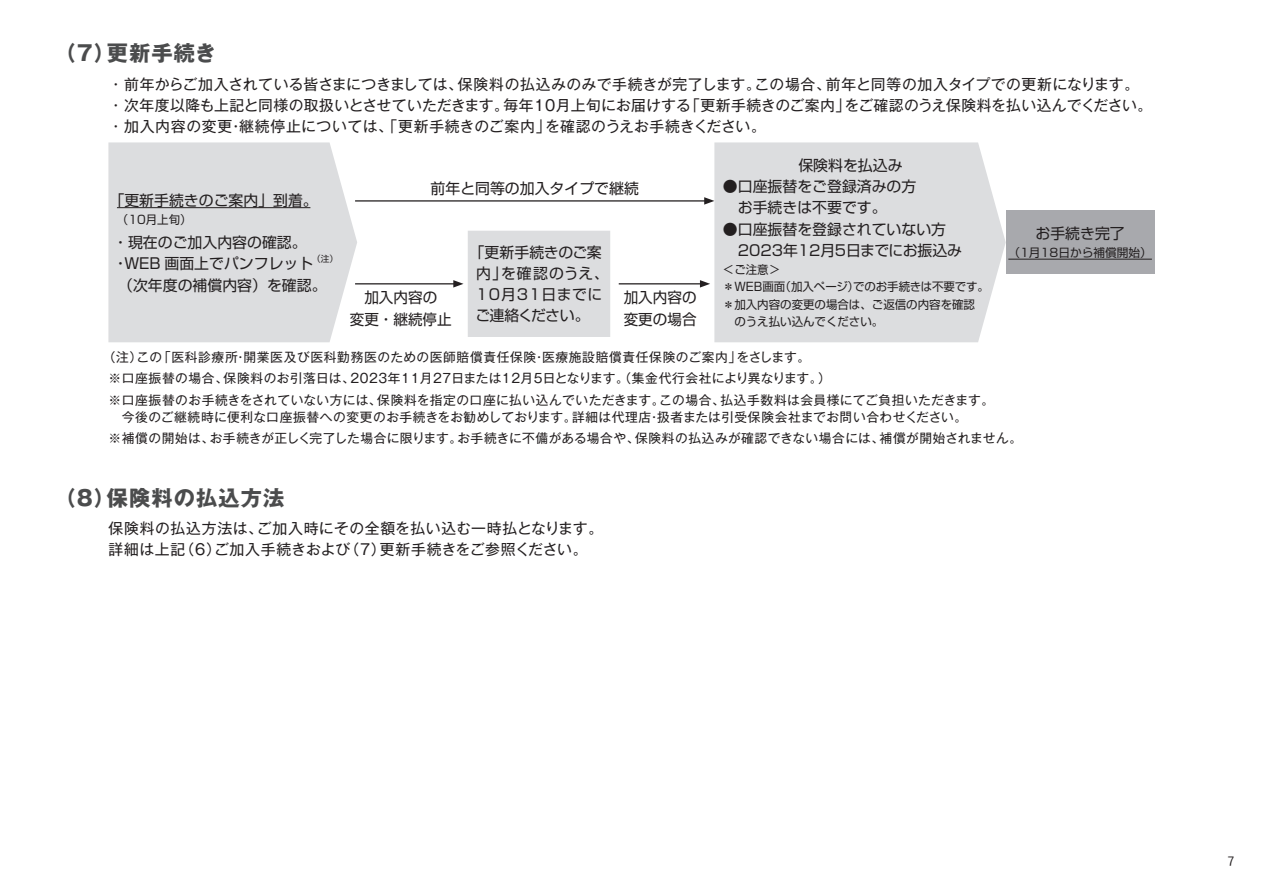
<style>
.page{position:relative;width:1263px;height:893px;background:#fff}
.page>*{position:absolute;margin:0;border:0;box-sizing:border-box;transform-origin:0 0}
.t1{font:700 21.3px "Gothic MB101 Pro";letter-spacing:.05em;color:#4b4c4d}
.t2{font:14.85px/21.3px "Shin Go Pro";color:#231f20}
.t3{font:14.85px "Gothic MB101 Pro";letter-spacing:.02em;color:#231f20}
.t4{font:14.85px "Gothic MB101 Pro";letter-spacing:-.005em;color:#231f20}
.t5{font:14.85px "Gothic MB101 Pro";letter-spacing:-.01em;color:#231f20}
.t6{font:14.85px "Gothic MB101 Pro";letter-spacing:.045em;color:#231f20}
.t7{font:14.85px/21.3px "Shin Go Pro";letter-spacing:.03em;color:#231f20}
.t8{font:14.85px "Gothic MB101 Pro";letter-spacing:.05em;color:#231f20}
.t9{font:14.85px "Gothic MB101 Pro";letter-spacing:-.015em;color:#231f20}
.t10{font:14.85px "Gothic MB101 Pro";letter-spacing:-.02em;color:#231f20}
.t11{font:14.85px "Gothic MB101 Pro";color:#231f20}
.t12{font:12.75px "Gothic MB101 Pro";letter-spacing:.04em;color:#231f20}
.t13{font:12.75px "Gothic MB101 Pro";letter-spacing:-.01em;color:#231f20}
.t14{font:500 12.75px "Yu Go";color:#231f20}
.t15{font:11.7px/17px "Shin Go Pro";color:#231f20}
.t16{font:8.7px "Shin Go Pro";color:#231f20}
</style>
<div class="page">
<div style="left:108px;top:142px;width:249px;height:200px;background:#dcdddf"></div>
<hr style="left:117px;top:207px;width:193px;height:1px;background:#231f20">
<hr style="left:355px;top:283px;width:101px;height:1px;background:#231f20">
<svg style="left:453px;top:231px;width:157px;height:106px"></svg>
<hr style="left:619px;top:283px;width:83px;height:1px;background:#231f20">
<svg style="left:700px;top:280px;width:10px;height:8px"></svg>
<hr style="left:355px;top:200px;width:351px;height:2px;background:#231f20">
<svg style="left:704px;top:197px;width:10px;height:8px"></svg>
<div style="left:714px;top:142px;width:292px;height:200px;background:#dcdddf"></div>
<div style="left:1006px;top:210px;width:148px;height:64px;background:#a8a9ad"></div>
<hr style="left:1008px;top:259px;width:144px;height:1px;background:#231f20">
<h1 class="t1" style="left:54px;top:35px;width:62px">（7）</h1>
<h1 class="t1" style="left:107px;top:35px;width:111px">更新手続き</h1>
<p class="t3" style="left:826px;top:72px;width:315px">前年と同等の加入タイプでの更新になります。</p>
<p class="t4" style="left:108px;top:72px;width:356px">・前年からご加入されている皆さまにつきましては、</p>
<p class="t3" style="left:458px;top:72px;width:304px">保険料の払込みのみで手続きが完了します。</p>
<p class="t3" style="left:755px;top:72px;width:78px">この場合、</p>
<p class="t3" style="left:685px;top:93px;width:167px">「更新手続きのご案内」</p>
<p class="t5" style="left:844px;top:93px;width:309px">をご確認のうえ保険料を払い込んでください。</p>
<p class="t11" style="left:503px;top:93px;width:189px">毎年１０月上旬にお届けする</p>
<p class="t3" style="left:108px;top:93px;width:402px">・次年度以降も上記と同様の取扱いとさせていただきます。</p>
<p class="t6" style="left:239px;top:114px;width:313px">継続停止については、「更新手続きのご案内」</p>
<p class="t9" style="left:545px;top:114px;width:222px">を確認のうえお手続きください。</p>
<p class="t8" style="left:108px;top:114px;width:125px">・加入内容の変更</p>
<p class="t3" style="left:228px;top:114px;width:16px">・</p>
<p class="t2" style="left:109px;top:187px;width:210px">「更新手続きのご案内」到着。</p>
<p class="t15" style="left:117px;top:210px;width:76px">（10月上旬(</p>
<p class="t2" style="left:113px;top:230px;width:195px">・現在のご加入内容の確認。</p>
<p class="t16" style="left:312px;top:252px;width:28px">（注(</p>
<p class="t2" style="left:124px;top:251px;width:190px">WEB 画面上でパンフレット</p>
<p class="t2" style="left:118px;top:251px;width:210px;text-indent:-5px">・<br>（次年度の補償内容）を確認。</p>
<p class="t2" style="left:431px;top:176px;width:210px">前年と同等の加入タイプで継続</p>
<p class="t2" style="left:501px;top:240px;width:109px;text-indent:-32px">「更新手続きのご案を確認のうえ、</p>
<p class="t7" style="left:475px;top:261px;width:128px">内」<br>10月31日までにご連絡ください。</p>
<p class="t2" style="left:350px;top:285px;width:104px;text-align:center">加入内容の<br>変更・継続停止</p>
<p class="t2" style="left:624px;top:285px;width:74px">加入内容の変更の場合</p>
<p class="t2" style="left:798px;top:153px;width:106px">保険料を払込み</p>
<p class="t2" style="left:738px;top:174px;width:180px;text-indent:-15px">●口座振替をご登録済みの方お手続きは不要です。</p>
<p class="t2" style="left:738px;top:217px;width:226px;text-indent:-15px">●口座振替を登録されていない方<br>2023年12月5日までにお振込み</p>
<p class="t15" style="left:723px;top:260px;width:59px">＜ご注意&lt;</p>
<p class="t15" style="left:853px;top:277px;width:137px">でのお手続きは不要です。</p>
<p class="t15" style="left:779px;top:277px;width:81px">（加入ページ）</p>
<p class="t15" style="left:723px;top:277px;width:254px">＊WEB画面<br>＊加入内容の変更の場合は、ご返信の内容を確認　のうえ払い込んでください。</p>
<p class="t12" style="left:103px;top:347px;width:41px">（注）</p>
<p class="t12" style="left:542px;top:347px;width:201px">医療施設賠償責任保険のご案内」</p>
<p class="t12" style="left:158px;top:347px;width:81px">「医科診療所</p>
<p class="t12" style="left:243px;top:347px;width:294px">開業医及び医科勤務医のための医師賠償責任保険</p>
<p class="t12" style="left:736px;top:347px;width:75px">をさします。</p>
<p class="t12" style="left:137px;top:347px;width:27px">この</p>
<p class="t12" style="left:234px;top:347px;width:14px">・</p>
<p class="t12" style="left:533px;top:347px;width:14px">・</p>
<p class="t12" style="left:350px;top:368px;width:474px">2023年11月27日または12月5日となります。（集金代行会社により異なります。</p>
<p class="t12" style="left:818px;top:368px;width:14px">(</p>
<p class="t12" style="left:224px;top:368px;width:133px">保険料のお引落日は、</p>
<p class="t12" style="left:108px;top:368px;width:121px">※口座振替の場合、</p>
<p class="t12" style="left:720px;top:389px;width:275px">払込手数料は会員様にてご負担いただきます。</p>
<p class="t12" style="left:108px;top:389px;width:275px">※口座振替のお手続きをされていない方には、</p>
<p class="t12" style="left:377px;top:389px;width:289px">保険料を指定の口座に払い込んでいただきます。</p>
<p class="t12" style="left:659px;top:389px;width:67px">この場合、</p>
<p class="t12" style="left:108px;top:406px;width:470px">　今後のご継続時に便利な口座振替への変更のお手続きをお勧めしております。</p>
<p class="t12" style="left:657px;top:406px;width:312px">扱者または引受保険会社までお問い合わせください。</p>
<p class="t12" style="left:572px;top:406px;width:81px">詳細は代理店</p>
<p class="t12" style="left:648px;top:406px;width:14px">・</p>
<p class="t2" style="left:1035px;top:221px;width:91px">お手続き完了</p>
<p class="t15" style="left:1008px;top:243px;width:145px">（1月18日から補償開始(</p>
<p class="t13" style="left:210px;top:427px;width:254px">お手続きが正しく完了した場合に限ります。</p>
<p class="t12" style="left:457px;top:427px;width:184px">お手続きに不備がある場合や、</p>
<p class="t12" style="left:635px;top:427px;width:250px">保険料の払込みが確認できない場合には、</p>
<p class="t12" style="left:880px;top:427px;width:144px">補償が開始されません。</p>
<p class="t12" style="left:108px;top:427px;width:107px">※補償の開始は、</p>
<h1 class="t1" style="left:54px;top:480px;width:62px">（8）</h1>
<h1 class="t1" style="left:107px;top:480px;width:179px">保険料の払込方法</h1>
<p class="t3" style="left:257px;top:516px;width:348px">ご加入時にその全額を払い込む一時払となります。</p>
<p class="t8" style="left:108px;top:516px;width:156px">保険料の払込方法は、</p>
<p class="t3" style="left:179px;top:537px;width:43px">（6）</p>
<p class="t3" style="left:344px;top:537px;width:43px">（7）</p>
<p class="t3" style="left:214px;top:537px;width:138px">ご加入手続きおよび</p>
<p class="t10" style="left:380px;top:537px;width:209px">更新手続きをご参照ください。</p>
<p class="t3" style="left:108px;top:537px;width:78px">詳細は上記</p>
<p class="t14" style="left:1227px;top:849px;width:9px">7</p>
</div>
